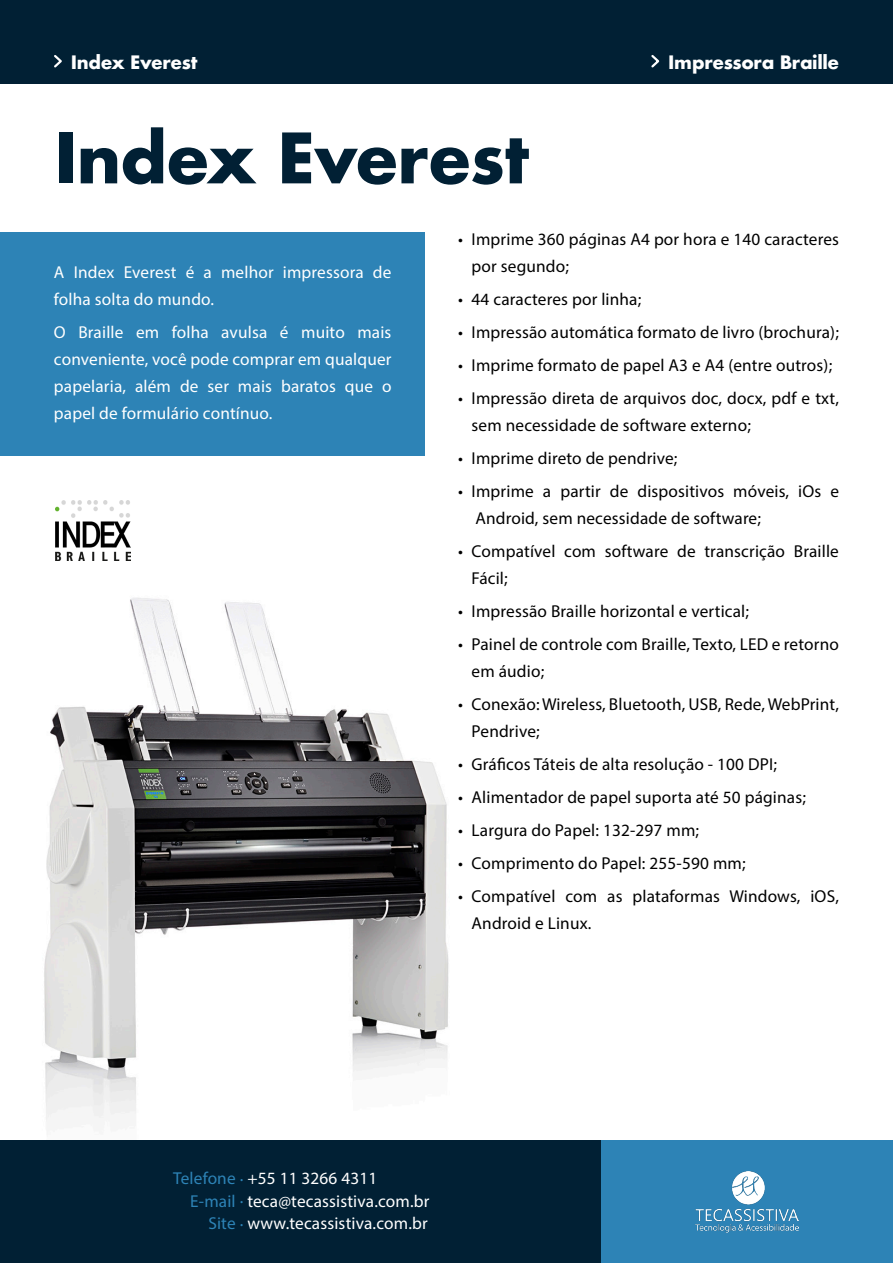
<style>
.page{position:relative;width:893px;height:1263px;background:#fff}
.page>*{position:absolute;margin:0;border:0;box-sizing:border-box;transform-origin:0 0}
.t1{font:700 67.5px "Futura";letter-spacing:-.02em;color:#012034}
.t2{font:700 18px "Futura";letter-spacing:-.02em;color:#fff}
.t3{font:17.25px/27px "Myriad Pro";letter-spacing:.01em;color:#010000}
.t4{font:17.25px/27px "Myriad Pro";letter-spacing:.01em;color:#fff}
.s1{color:#2d83b6}
</style>
<div class="page">
<img style="left:44px;top:598px;width:405px;height:524px">
<div style="left:0;top:0;width:893px;height:83px;background:#012034"></div>
<div style="left:0;top:232px;width:425px;height:223px;background:#2d83b6"></div>
<div style="left:0;top:1140px;width:601px;height:123px;background:#012034"></div>
<div style="left:601px;top:1140px;width:292px;height:123px;background:#2d83b6"></div>
<img style="left:696px;top:1171px;width:102px;height:61px">
<img style="left:55px;top:500px;width:76px;height:61px">
<svg style="left:651px;top:55px;width:9px;height:13px"></svg>
<svg style="left:54px;top:55px;width:8px;height:13px"></svg>
<p class="t2" style="left:71px;top:49px;width:128px">Index Everest</p>
<p class="t1" style="left:54px;top:109px;width:477px">Index Everest</p>
<p class="t2" style="left:668px;top:49px;width:173px">Impressora Braille</p>
<p class="t4" style="left:54px;top:259px;width:339px">A Index Everest é a melhor impressora de folha solta do mundo.</p>
<p class="t4" style="left:54px;top:319px;width:339px;text-align:justify">O Braille em folha avulsa é muito mais conveniente, você pode comprar em qualquer papelaria, além de ser mais baratos que o papel de formulário contínuo.</p>
<p class="t3" style="left:472px;top:225px;width:369px;text-indent:-14px">• Imprime 360 páginas A4 por hora e 140 caracteres por segundo;</p>
<p class="t3" style="left:458px;top:285px;width:185px">• 44 caracteres por linha;</p>
<p class="t3" style="left:458px;top:318px;width:382px">• Impressão automática formato de livro (brochura);</p>
<p class="t3" style="left:458px;top:351px;width:376px">• Imprime formato de papel A3 e A4 (entre outros);</p>
<p class="t3" style="left:472px;top:384px;width:369px;text-indent:-14px">• Impressão direta de arquivos doc, docx, pdf e txt, sem necessidade de software externo;</p>
<p class="t3" style="left:458px;top:444px;width:221px">• Imprime direto de pendrive;</p>
<p class="t3" style="left:475px;top:477px;width:365px;text-indent:-17px">• Imprime a partir de dispositivos móveis, iOs e<br>Android, sem necessidade de software;</p>
<p class="t3" style="left:472px;top:537px;width:369px;text-indent:-14px">• Compatível com software de transcrição Braille<br>Fácil;</p>
<p class="t3" style="left:458px;top:597px;width:292px">• Impressão Braille horizontal e vertical;</p>
<p class="t3" style="left:472px;top:630px;width:369px;text-indent:-14px">• Painel de controle com Braille, Texto, LED e retorno em áudio;</p>
<p class="t3" style="left:472px;top:690px;width:369px;text-indent:-14px">• Conexão: Wireless, Bluetooth, USB, Rede, WebPrint,<br>Pendrive;</p>
<p class="t3" style="left:458px;top:750px;width:320px">• Gráficos Táteis de alta resolução - 100 DPI;</p>
<p class="t3" style="left:458px;top:783px;width:349px">• Alimentador de papel suporta até 50 páginas;</p>
<p class="t3" style="left:458px;top:816px;width:243px">• Largura do Papel: 132-297 mm;</p>
<p class="t3" style="left:458px;top:849px;width:289px">• Comprimento do Papel: 255-590 mm;</p>
<p class="t3" style="left:472px;top:882px;width:369px;text-indent:-14px">• Compatível com as plataformas Windows, iOS,<br>Android e Linux.</p>
<p class="t4" style="left:173px;top:1165px;width:206px"><span class="s1">Telefone </span><sup>.</sup> +55 11 3266 4311</p>
<p class="t4" style="left:190px;top:1187px;width:241px"><span class="s1">E-mail </span><sup>.</sup> teca@tecassistiva.com.br</p>
<p class="t4" style="left:208px;top:1210px;width:221px"><span class="s1">Site </span><sup>.</sup> www.tecassistiva.com.br</p>
</div>
